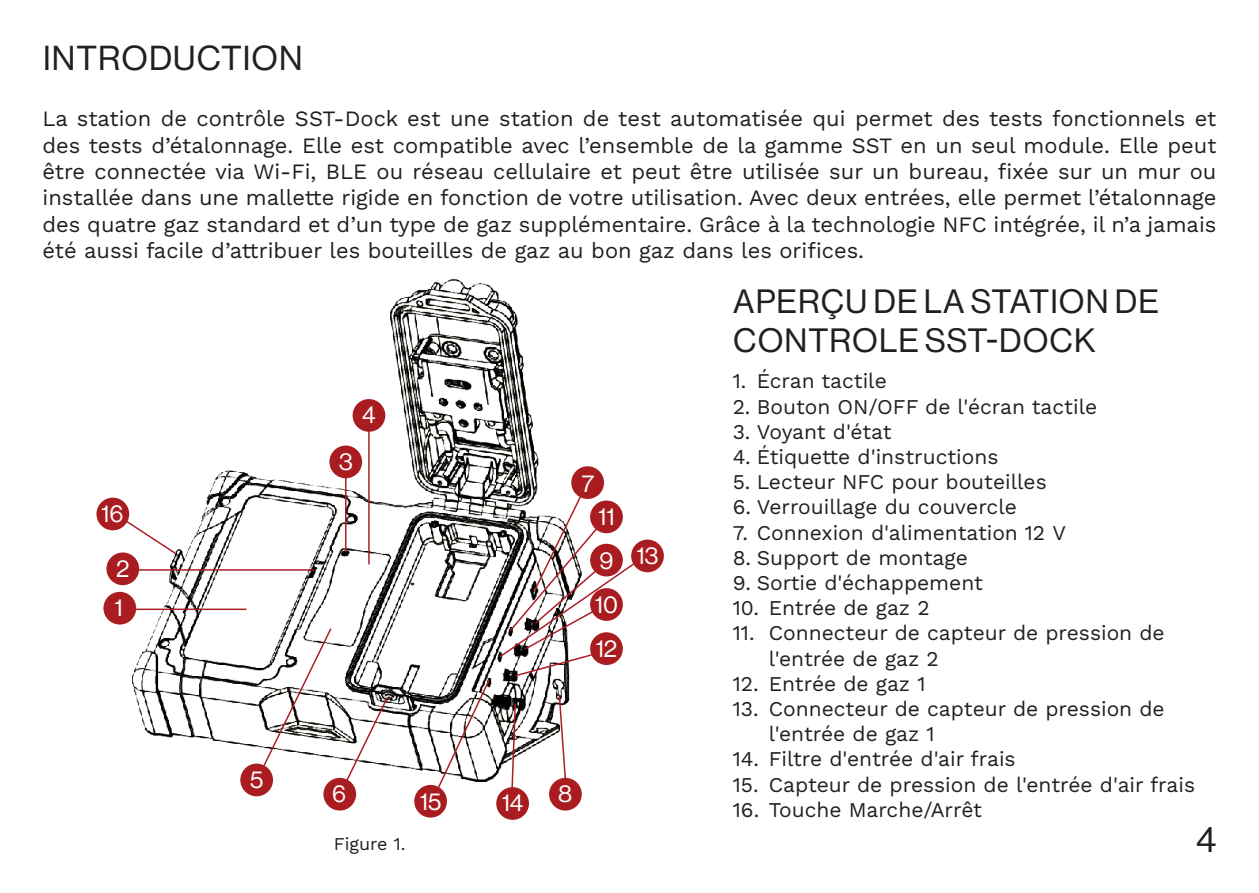
<style>
.page{position:relative;width:1259px;height:893px;background:#fff}
.page>*{position:absolute;margin:0;border:0;box-sizing:border-box;transform-origin:0 0}
.t1{font:36px "Neue Haas Display";color:#231f20}
.t2{font:33.9px "Neue Haas Display";letter-spacing:.03em;color:#231f20}
.t3{font:33px/39.6px "Neue Haas Display";letter-spacing:.03em;color:#231f20}
.t4{font:24px "Neue Haas Display";color:#fff}
.t5{font:21.9px/26.4px "Work Sans";color:#231f20;text-align:justify}
.t6{font:21px/25.2px "Work Sans";color:#231f20}
.t7{font:18px "Work Sans";color:#231f20}
</style>
<div class="page">
<svg style="left:113px;top:512px;width:20px;height:43px"></svg>
<img style="left:133px;top:279px;width:448px;height:502px">
<hr style="left:123px;top:609px;width:123px;height:1px;background:#aa1e27">
<div style="left:103px;top:592px;width:33px;height:32px;background:#a91d21;border-radius:50%"></div>
<hr style="left:134px;top:569px;width:180px;height:2px;background:#aa1e27">
<div style="left:106px;top:552px;width:33px;height:33px;background:#a91d21;border-radius:50%"></div>
<hr style="left:345px;top:468px;width:1px;height:84px;background:#aa1e27">
<div style="left:329px;top:446px;width:33px;height:32px;background:#a91d21;border-radius:50%"></div>
<hr style="left:368px;top:421px;width:2px;height:143px;background:#aa1e27">
<div style="left:352px;top:399px;width:33px;height:33px;background:#a91d21;border-radius:50%"></div>
<div style="left:240px;top:764px;width:33px;height:32px;background:#a91d21;border-radius:50%"></div>
<svg style="left:255px;top:627px;width:134px;height:168px"></svg>
<div style="left:323px;top:778px;width:33px;height:32px;background:#a91d21;border-radius:50%"></div>
<div style="left:571px;top:466px;width:33px;height:33px;background:#a91d21;border-radius:50%"></div>
<svg style="left:558px;top:694px;width:10px;height:86px"></svg>
<div style="left:549px;top:778px;width:33px;height:32px;background:#a91d21;border-radius:50%"></div>
<svg style="left:498px;top:481px;width:149px;height:196px"></svg>
<div style="left:631px;top:540px;width:33px;height:32px;background:#a91d21;border-radius:50%"></div>
<div style="left:96px;top:498px;width:33px;height:32px;background:#a91d21;border-radius:50%"></div>
<svg style="left:510px;top:703px;width:7px;height:84px"></svg>
<div style="left:496px;top:787px;width:33px;height:33px;background:#a91d21;border-radius:50%"></div>
<svg style="left:429px;top:679px;width:62px;height:118px"></svg>
<div style="left:414px;top:785px;width:33px;height:33px;background:#a91d21;border-radius:50%"></div>
<p class="t2" style="left:43px;top:39px;width:261px">INTRODUCTION</p>
<p class="t5" style="left:43px;top:105px;width:1175px">La station de contrôle SST-Dock est une station de test automatisée qui permet des tests fonctionnels et des tests d’étalonnage. Elle est compatible avec l’ensemble de la gamme SST en un seul module. Elle peut être connectée via Wi-Fi, BLE ou réseau cellulaire et peut être utilisée sur un bureau, fixée sur un mur ou installée dans une mallette rigide en fonction de votre utilisation. Avec deux entrées, elle permet l’étalonnage des quatre gaz standard et d’un type de gaz supplémentaire. Grâce à la technologie NFC intégrée, il n’a jamais été aussi facile d’attribuer les bouteilles de gaz au bon gaz dans les orifices.</p>
<p class="t4" style="left:101px;top:500px;width:24px">16</p>
<p class="t4" style="left:116px;top:555px;width:15px">2</p>
<p class="t4" style="left:114px;top:594px;width:10px">1</p>
<p class="t4" style="left:250px;top:766px;width:15px">5</p>
<p class="t4" style="left:362px;top:401px;width:15px">4</p>
<p class="t4" style="left:339px;top:448px;width:15px">3</p>
<p class="t4" style="left:582px;top:469px;width:14px">7</p>
<p class="t4" style="left:598px;top:503px;width:18px">11</p>
<p class="t4" style="left:599px;top:547px;width:15px">9</p>
<p class="t4" style="left:595px;top:591px;width:25px">10</p>
<p class="t4" style="left:595px;top:635px;width:23px">12</p>
<p class="t4" style="left:636px;top:542px;width:23px">13</p>
<p class="t4" style="left:332px;top:780px;width:15px">6</p>
<p class="t7" style="left:334px;top:831px;width:73px">Figure 1.</p>
<p class="t4" style="left:420px;top:788px;width:23px">15</p>
<p class="t4" style="left:502px;top:789px;width:23px">14</p>
<p class="t4" style="left:558px;top:780px;width:16px">8</p>
<p class="t3" style="left:733px;top:282px;width:427px">APERÇU DE LA STATION DE<br>CONTROLE SST-DOCK</p>
<p class="t6" style="left:732px;top:368px;width:156px">1. Écran tactile</p>
<p class="t6" style="left:732px;top:393px;width:366px">2. Bouton ON/OFF de l'écran tactile</p>
<p class="t6" style="left:732px;top:418px;width:160px">3. Voyant d'état</p>
<p class="t6" style="left:732px;top:443px;width:267px">4. Étiquette d'instructions</p>
<p class="t6" style="left:732px;top:469px;width:316px">5. Lecteur NFC pour bouteilles</p>
<p class="t6" style="left:732px;top:494px;width:286px">6. Verrouillage du couvercle</p>
<p class="t6" style="left:732px;top:519px;width:335px">7. Connexion d'alimentation 12 V</p>
<p class="t6" style="left:732px;top:544px;width:237px">8. Support de montage</p>
<p class="t6" style="left:732px;top:569px;width:252px">9. Sortie d'échappement</p>
<p class="t6" style="left:732px;top:595px;width:198px">10. Entrée de gaz 2</p>
<p class="t6" style="left:768px;top:620px;width:397px;text-indent:-36px">11. Connecteur de capteur de pression de l'entrée de gaz 2</p>
<p class="t6" style="left:732px;top:670px;width:194px">12. Entrée de gaz 1</p>
<p class="t6" style="left:768px;top:695px;width:397px;text-indent:-36px">13. Connecteur de capteur de pression de l'entrée de gaz 1</p>
<p class="t6" style="left:732px;top:746px;width:284px">14. Filtre d'entrée d'air frais</p>
<p class="t6" style="left:732px;top:771px;width:464px">15. Capteur de pression de l'entrée d'air frais</p>
<p class="t6" style="left:732px;top:796px;width:251px">16. Touche Marche/Arrêt</p>
<h1 class="t1" style="left:1196px;top:819px;width:22px">4</h1>
</div>
